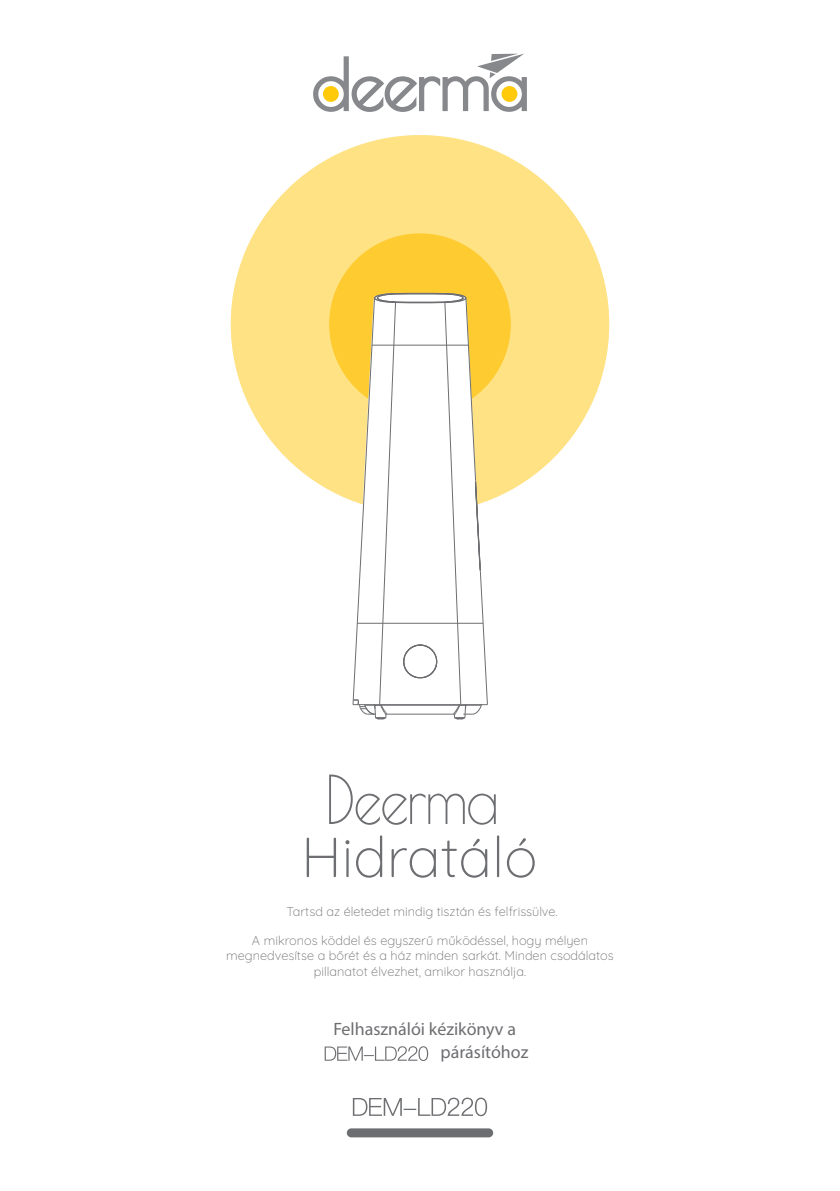
<style>
.page{position:relative;width:840px;height:1191px;background:#fff}
.page>*{position:absolute;margin:0;border:0;box-sizing:border-box;transform-origin:0 0}
.t1{font:300 56.4px "Quicksand";color:#6d6e71}
.t2{font:18px/23.2px "Myriad Pro";color:#6d6e71}
.t3{font:300 12.8px/15.4px "Quicksand";color:#6d6e71;text-align:center}
</style>
<div class="page">
<svg style="left:313px;top:54px;width:213px;height:58px"></svg>
<div style="left:323px;top:86px;width:15px;height:16px;background:#feca0a;border-radius:50%"></div>
<div style="left:501px;top:86px;width:16px;height:16px;background:#feca0a;border-radius:50%"></div>
<div style="left:346px;top:1128px;width:147px;height:9px;background:#6d6e71;border-radius:4px"></div>
<svg style="left:352px;top:1097px;width:135px;height:19px"></svg>
<div style="left:230px;top:135px;width:379px;height:378px;background:#fee283;border-radius:50%"></div>
<div style="left:329px;top:233px;width:181px;height:182px;background:#fecb30;border-radius:50%"></div>
<svg style="left:352px;top:293px;width:135px;height:426px"></svg>
<svg style="left:329px;top:774px;width:166px;height:50px"></svg>
<svg style="left:324px;top:1046px;width:104px;height:15px"></svg>
<h1 class="t1" style="left:301px;top:813px;width:238px">Hidratáló</h1>
<p class="t3" style="left:286px;top:902px;width:272px">Tartsd az életedet mindig tisztán és felfrissülve.</p>
<p class="t3" style="left:226px;top:931px;width:389px">A mikronos köddel és egyszerű működéssel, hogy mélyen megnedvesítse a bőrét és a ház minden sarkát. Minden csodálatos pillanatot élvezhet, amikor használja.</p>
<h2 class="t2" style="left:440px;top:1016px;width:89px;text-indent:-107px">Felhasználói kézikönyv a párásítóhoz</h2>
</div>
